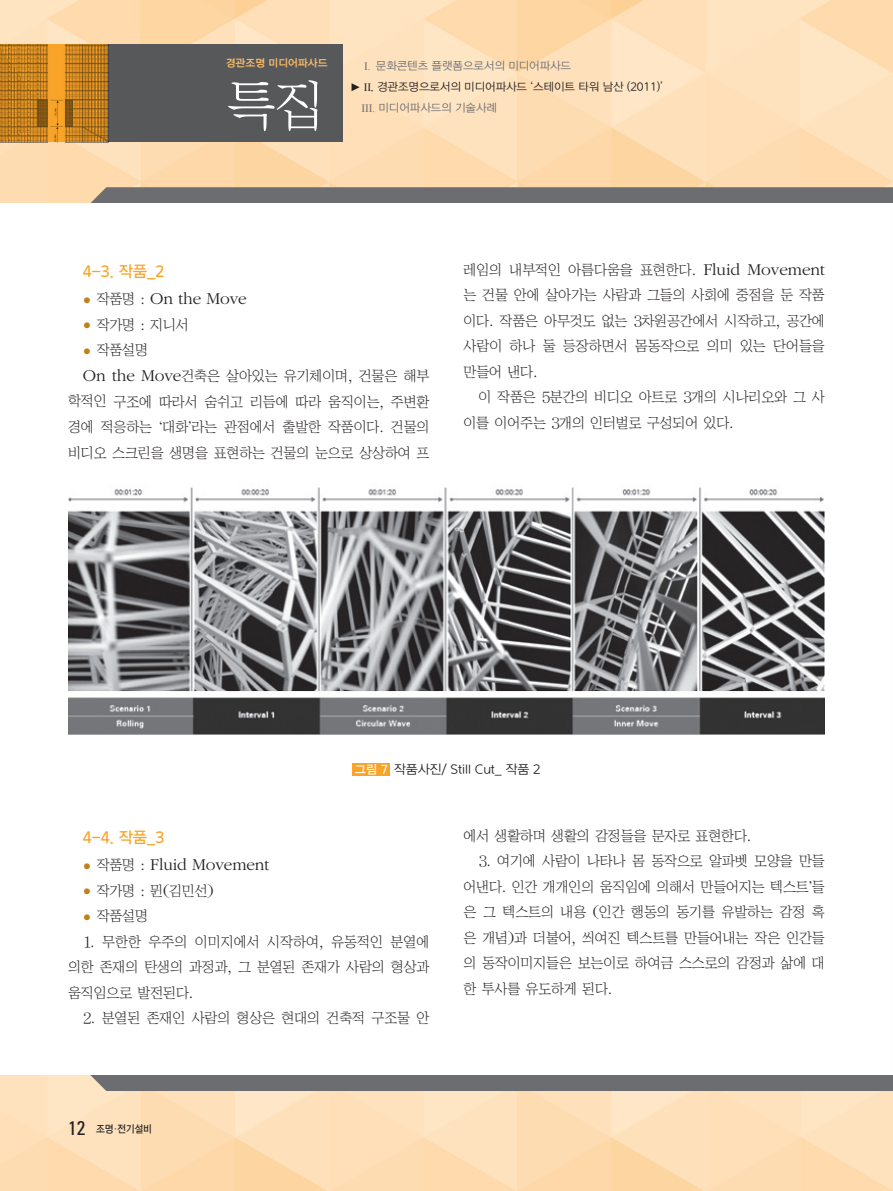
<style>
.page{position:relative;width:893px;height:1191px;background:#fff}
.page>*{position:absolute;margin:0;border:0;box-sizing:border-box;transform-origin:0 0}
.t1{font:54px "Chosunilbo NM";color:#fff}
.t2{font:300 17.25px "Garamond";letter-spacing:-.01em;color:#231f20}
.t3{font:15.75px "DX Ngo Std 30";color:#f9a328}
.t4{font:14.25px/25.5px "Chosunilbo NM";letter-spacing:-.01em;color:#231f20;text-align:justify}
.t5{font:12.75px "DX Ngo Std 20";letter-spacing:-.01em;color:#231f20}
.t6{font:11.25px "DX Ngo Std 20";letter-spacing:-.01em;color:#6c6d70}
.t7{font:11.25px "DX Ngo Std 20";letter-spacing:-.01em;color:#231f20}
.t8{font:10.5px "DX Ngo Std 40";color:#fcbd68}
.t9{font:10.5px "DX Ngo Std 30";letter-spacing:-.025em;color:#231f20;scale:.9 1}
.s1{font-family:"Times New Roman"}
.s2{font-family:"DX Ngo Std 20";font-weight:400;font-size:9px;color:#c2801b}
.s3{font-family:"Chosunilbo NM";font-weight:400;font-size:14.25px}
.s4{font-family:"DX Ngo Std 20";font-size:9px;color:#c2801b}
.s5{font-family:"Garamond";font-weight:300;font-size:17.25px}
.s6{font-family:"DX Nmu Std 20"}
.s7{font-family:"DX Shnm Std"}
.s8{font-family:"DX Ngo Std 30";font-size:12px;color:#fff}
.s9{font-family:"Univers";font-stretch:condensed;font-size:19.5px}
</style>
<div class="page">
<img style="left:0;top:0;width:893px;height:1191px">
<div style="left:85px;top:187px;width:807px;height:904px;background:#6c6d70"></div>
<div style="left:0;top:203px;width:893px;height:872px;background:#fff"></div>
<svg style="left:892px;top:187px;width:1px;height:904px"></svg>
<hr style="left:892px;top:203px;width:1px;height:872px;background:#fff">
<img style="left:68px;top:487px;width:757px;height:248px">
<div style="left:353px;top:762px;width:37px;height:13px;background:#f9a328"></div>
<div style="left:109px;top:44px;width:234px;height:98px;background:#57585a"></div>
<img style="left:0;top:45px;width:108px;height:97px">
<p class="t8" style="left:226px;top:57px;width:104px">경관조명 미디어파사드</p>
<p class="t6" style="left:364px;top:60px;width:209px"><span class="s1">I.</span> 문화콘텐츠 플랫폼으로서의 미디어파사드</p>
<p class="t7" style="left:350px;top:81px;width:314px"><span class="s1">► II</span>. 경관조명으로서의 미디어파사드 ‘스테이트 타워 남산 (2011)’</p>
<p class="t6" style="left:361px;top:102px;width:137px"><span class="s1">III.</span> 미디어파사드의 기술사례</p>
<h1 class="t1" style="left:227px;top:78px;width:99px">특집</h1>
<p class="t3" style="left:83px;top:263px;width:83px">4-3. 작품_2</p>
<p class="t2" style="left:83px;top:289px;width:165px"><span class="s2">⦁</span> <span class="s3">작품명</span> : On the Move</p>
<p class="t4" style="left:83px;top:312px;width:107px"><span class="s4">⦁</span> 작가명 <span class="s5">:</span> 지니서</p>
<p class="t4" style="left:83px;top:337px;width:67px"><span class="s4">⦁</span> 작품설명</p>
<p class="t4" style="left:83px;top:363px;width:348px"><span class="s5">On the Move</span>건축은 살아있는 유기체이며<span class="s5">,</span> 건물은 해부</p>
<p class="t4" style="left:68px;top:388px;width:363px">학적인 구조에 따라서 숨쉬고 리듬에 따라 움직이는<span class="s5">,</span> 주변환</p>
<p class="t4" style="left:68px;top:414px;width:363px">경에 적응하는 <span class="s6">‘</span>대화<span class="s6">’</span>라는 관점에서 출발한 작품이다<span class="s5">.</span> 건물의</p>
<p class="t4" style="left:68px;top:439px;width:363px">비디오 스크린을 생명을 표현하는 건물의 눈으로 상상하여 프</p>
<p class="t4" style="left:463px;top:257px;width:363px">레임의 내부적인 아름다움을 표현한다<span class="s5">. Fluid Movement </span>는 건물 안에 살아가는 사람과 그들의 사회에 중점을 둔 작품 이다<span class="s5">.</span> 작품은 아무것도 없는 <span class="s7">3</span>차원공간에서 시작하고<span class="s5">,</span> 공간에 사람이 하나 둘 등장하면서 몸동작으로 의미 있는 단어들을 만들어 낸다<span class="s5">.</span></p>
<p class="t4" style="left:463px;top:384px;width:363px;text-indent:15px">이 작품은 <span class="s7">5</span>분간의 비디오 아트로 <span class="s7">3</span>개의 시나리오와 그 사 이를 이어주는 <span class="s7">3</span>개의 인터벌로 구성되어 있다<span class="s5">.</span></p>
<p class="t5" style="left:355px;top:762px;width:187px"><span class="s8">그림 7</span> 작품사진/ Still Cut_ 작품 2</p>
<p class="t3" style="left:83px;top:829px;width:83px">4-4. 작품_3</p>
<p class="t2" style="left:83px;top:855px;width:188px"><span class="s2">⦁</span> <span class="s3">작품명</span> : Fluid Movement</p>
<p class="t4" style="left:83px;top:878px;width:132px"><span class="s4">⦁</span> 작가명 <span class="s5">:</span> 뮌<span class="s5">(</span>김민선<span class="s5">) </span><span class="s4">⦁</span> 작품설명</p>
<p class="t4" style="left:68px;top:929px;width:363px;text-indent:15px"><span class="s7">1</span><span class="s5">.</span> 무한한 우주의 이미지에서 시작하여<span class="s5">,</span> 유동적인 분열에 의한 존재의 탄생의 과정과<span class="s5">,</span> 그 분열된 존재가 사람의 형상과 움직임으로 발전된다<span class="s5">.</span></p>
<p class="t4" style="left:83px;top:1005px;width:348px"><span class="s7">2</span><span class="s5">.</span> 분열된 존재인 사람의 형상은 현대의 건축적 구조물 안</p>
<p class="t4" style="left:463px;top:822px;width:289px">에서 생활하며 생활의 감정들을 문자로 표현한다<span class="s5">.</span></p>
<p class="t4" style="left:463px;top:848px;width:363px;text-indent:15px"><span class="s7">3</span><span class="s5">.</span> 여기에 사람이 나타나 몸 동작으로 알파벳 모양을 만들 어낸다<span class="s5">.</span> 인간 개개인의 움직임에 의해서 만들어지는 텍스트<span class="s6">’</span>들 은 그 텍스트의 내용 <span class="s5">(</span>인간 행동의 동기를 유발하는 감정 혹 은 개념<span class="s5">)</span>과 더불어<span class="s5">,</span> 씌여진 텍스트를 만들어내는 작은 인간들 의 동작이미지들은 보는이로 하여금 스스로의 감정과 삶에 대 한 투사를 유도하게 된다<span class="s5">.</span></p>
<p class="t9" style="left:68px;top:1123px;width:95px"><span class="s9">12</span> 조명<span class="s6">·</span>전기설비</p>
</div>
